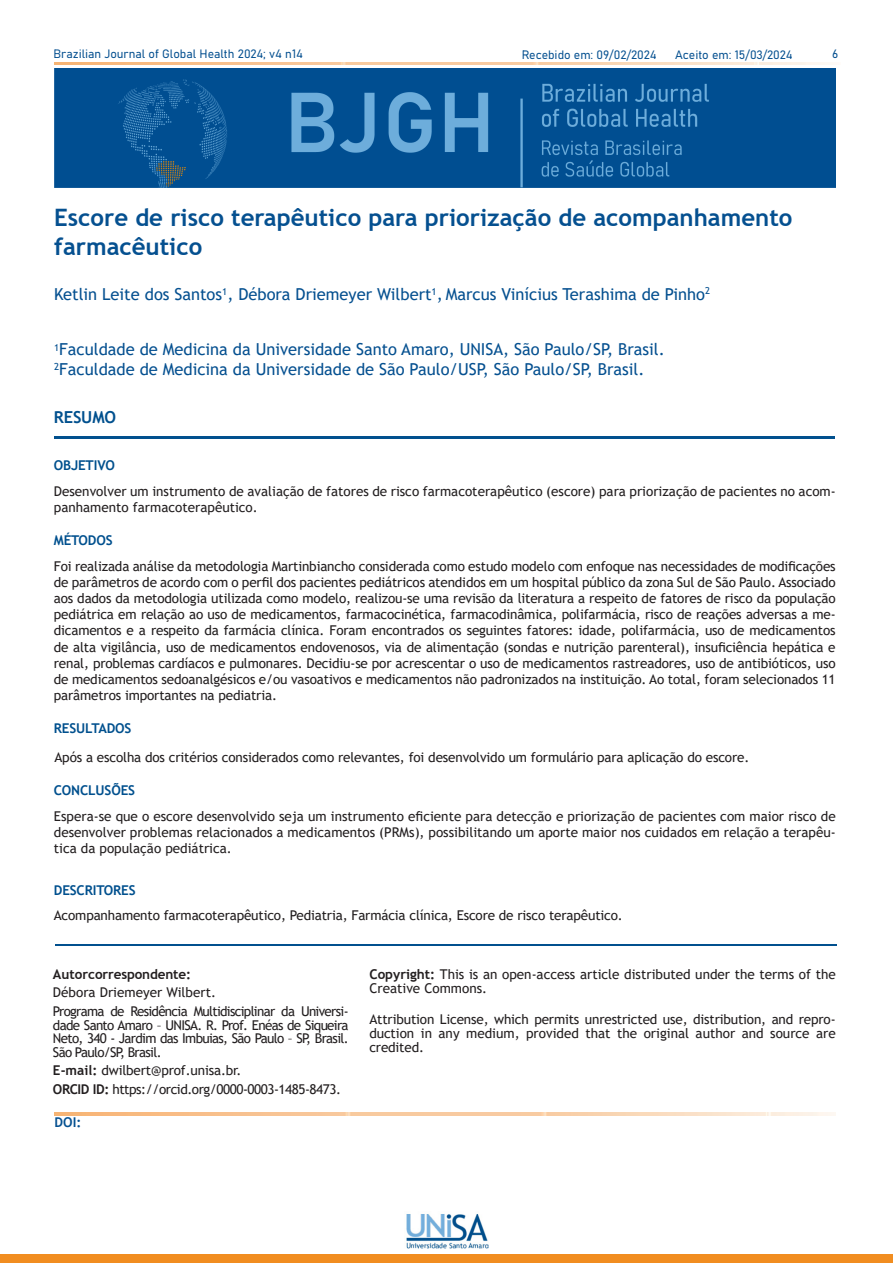
<style>
.page{position:relative;width:893px;height:1263px;background:#fff}
.page>*{position:absolute;margin:0;border:0;box-sizing:border-box;transform-origin:0 0}
.t1{font:700 24px/28.8px "Trebuchet MS";color:#055090}
.t2{font:16.5px "Trebuchet MS";color:#055090}
.t3{font:700 16.5px "Trebuchet MS";letter-spacing:-.01em;color:#01508e}
.Body_Text{font:13.5px/16.2px "Trebuchet MS";letter-spacing:-.01em;color:#231f20;text-align:justify}
.Body_Text-2{font:13.5px "Trebuchet MS";letter-spacing:-.035em;color:#231f20}
.Heading_1{font:700 13.5px "Trebuchet MS";letter-spacing:-.01em;color:#01508e}
.Body_Text-3{font:700 13.5px "Trebuchet MS";letter-spacing:-.01em;color:#231f20}
.Body_Text-4{font:700 13.5px "Trebuchet MS";letter-spacing:-.01em;color:#01508e}
.Heading_1-2{font:700 13.5px "Trebuchet MS";letter-spacing:-.01em;color:#01508d}
.t4{font:700 13.5px "Trebuchet MS";color:#055090}
.t5{font:12px "Bahnschrift";color:#055090}
.s1{font-weight:700}
</style>
<div class="page">
<img style="left:55px;top:62px;width:774px;height:3px">
<div style="left:1px;top:1254px;width:892px;height:9px;background:#f18d20"></div>
<img style="left:406px;top:1214px;width:83px;height:35px">
<img style="left:54px;top:69px;width:782px;height:118px">
<img style="left:54px;top:437px;width:781px;height:1px">
<img style="left:54px;top:1112px;width:782px;height:3px">
<hr style="left:56px;top:944px;width:780px;height:2px;background:#01508e">
<p class="t5" style="left:53px;top:44px;width:251px">Brazilian Journal of Global Health 2024; v4 n14</p>
<p class="t5" style="left:832px;top:45px;width:8px">6</p>
<p class="t5" style="left:522px;top:45px;width:136px">Recebido em: 09/02/2024</p>
<p class="t5" style="left:675px;top:45px;width:119px">Aceito em: 15/03/2024</p>
<p class="t1" style="left:54px;top:203px;width:740px">Escore de risco terapêutico para priorização de acompanhamento farmacêutico</p>
<p class="t2" style="left:54px;top:284px;width:657px">Ketlin Leite dos Santos<sup>1</sup>, Débora Driemeyer Wilbert<sup>1</sup>, Marcus Vinícius Terashima de Pinho<sup>2</sup></p>
<p class="t2" style="left:54px;top:339px;width:612px"><sup>1</sup>Faculdade de Medicina da Universidade Santo Amaro, UNISA, São Paulo/SP, Brasil.</p>
<p class="t2" style="left:54px;top:359px;width:592px"><sup>2</sup>Faculdade de Medicina da Universidade de São Paulo/USP, São Paulo/SP, Brasil.</p>
<p class="t3" style="left:54px;top:406px;width:64px">RESUMO</p>
<p class="Heading_1-2" style="left:54px;top:457px;width:63px">OBJETIVO</p>
<p class="Body_Text" style="left:54px;top:483px;width:783px">Desenvolver um instrumento de avaliação de fatores de risco farmacoterapêutico (escore) para priorização de pacientes no acom&shy;panhamento farmacoterapêutico.</p>
<p class="Heading_1" style="left:54px;top:532px;width:60px">MÉTODOS</p>
<p class="Body_Text" style="left:54px;top:558px;width:783px">Foi realizada análise da metodologia Martinbiancho considerada como estudo modelo com enfoque nas necessidades de modificações de parâmetros de acordo com o perfil dos pacientes pediátricos atendidos em um hospital público da zona Sul de São Paulo. Associado aos dados da metodologia utilizada como modelo, realizou-se uma revisão da literatura a respeito de fatores de risco da população pediátrica em relação ao uso de medicamentos, farmacocinética, farmacodinâmica, polifarmácia, risco de reações adversas a me&shy;dicamentos e a respeito da farmácia clínica. Foram encontrados os seguintes fatores: idade, polifarmácia, uso de medicamentos de alta vigilância, uso de medicamentos endovenosos, via de alimentação (sondas e nutrição parenteral), insuficiência hepática e renal, problemas cardíacos e pulmonares. Decidiu-se por acrescentar o uso de medicamentos rastreadores, uso de antibióticos, uso de medicamentos sedoanalgésicos e/ou vasoativos e medicamentos não padronizados na instituição. Ao total, foram selecionados 11 parâmetros importantes na pediatria.</p>
<p class="Heading_1" style="left:54px;top:720px;width:79px">RESULTADOS</p>
<p class="Body_Text" style="left:54px;top:749px;width:696px">Após a escolha dos critérios considerados como relevantes, foi desenvolvido um formulário para aplicação do escore.</p>
<p class="Heading_1" style="left:54px;top:782px;width:83px">CONCLUSÕES</p>
<p class="Body_Text" style="left:54px;top:808px;width:783px">Espera-se que o escore desenvolvido seja um instrumento eficiente para detecção e priorização de pacientes com maior risco de desenvolver problemas relacionados a medicamentos (PRMs), possibilitando um aporte maior nos cuidados em relação a terapêu&shy;tica da população pediátrica.</p>
<p class="Body_Text-4" style="left:54px;top:881px;width:83px">DESCRITORES</p>
<p class="Body_Text" style="left:54px;top:907px;width:570px">Acompanhamento farmacoterapêutico, Pediatria, Farmácia clínica, Escore de risco terapêutico.</p>
<p class="Body_Text-3" style="left:53px;top:966px;width:139px">Autorcorrespondente:</p>
<p class="Body_Text" style="left:53px;top:984px;width:165px">Débora Driemeyer Wilbert.</p>
<p class="Body_Text" style="left:53px;top:1004px;width:297px;line-height:14px">Programa de Residência Multidisciplinar da Universi&shy;dade Santo Amaro – UNISA. R. Prof. Enéas de Siqueira Neto, 340 - Jardim das Imbuias, São Paulo – SP, Brasil.<br>São Paulo/SP, Brasil.</p>
<p class="Body_Text" style="left:53px;top:1062px;width:190px"><span class="s1">E-mail:</span> dwilbert@prof.unisa.br.</p>
<p class="Body_Text-2" style="left:53px;top:1080px;width:290px"><span class="s1">ORCID ID:</span> https://orcid.org/0000-0003-1485-8473.</p>
<p class="t4" style="left:55px;top:1113px;width:28px">DOI:</p>
<p class="Body_Text" style="left:369px;top:967px;width:468px;line-height:14px"><span class="s1">Copyright:</span> This is an open-access article distributed under the terms of the<br>Creative Commons.</p>
<p class="Body_Text" style="left:369px;top:1012px;width:468px;line-height:14px">Attribution License, which permits unrestricted use, distribution, and repro&shy;duction in any medium, provided that the original author and source are credited.</p>
</div>
